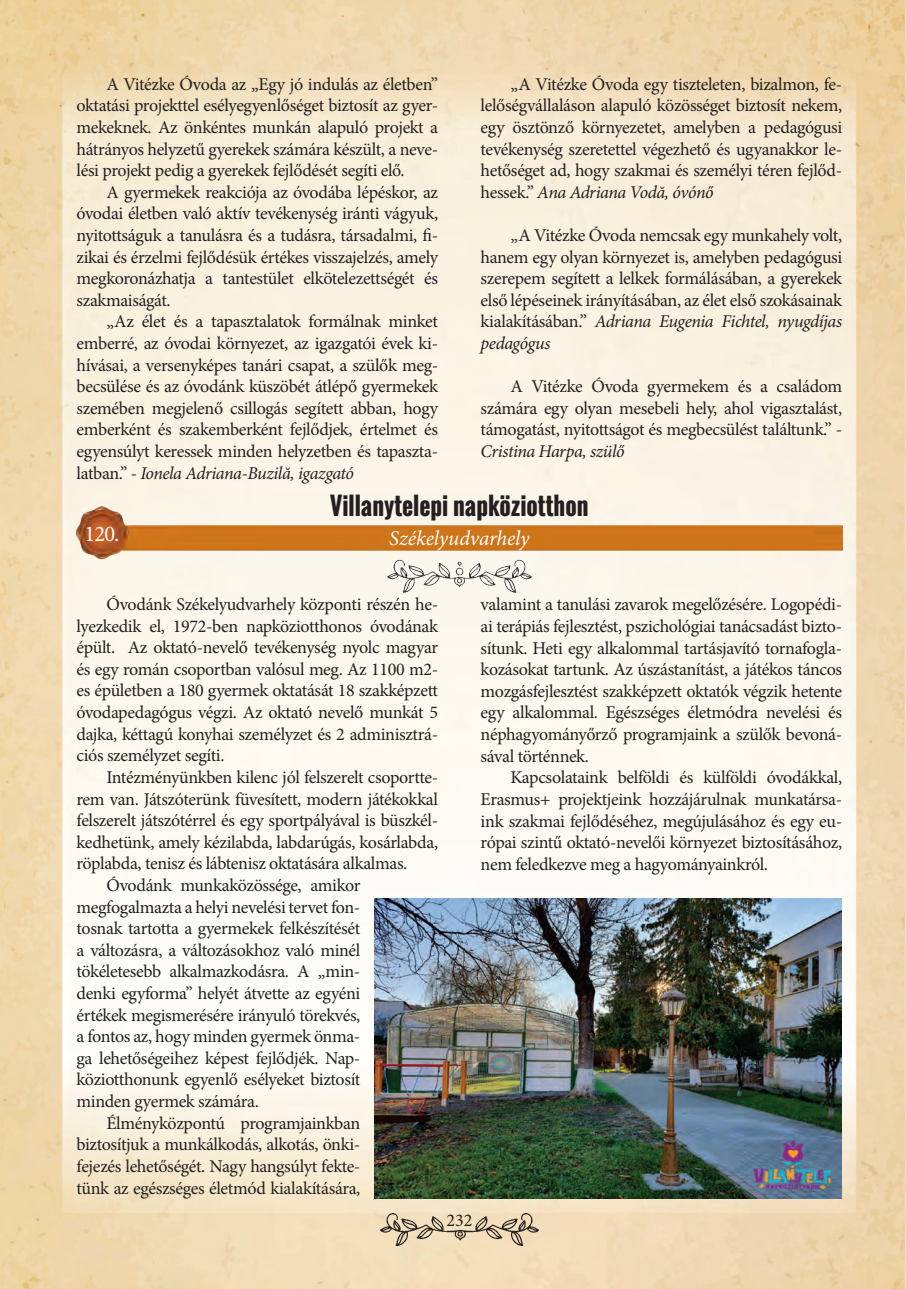
<style>
.page{position:relative;width:906px;height:1289px;background:#fff}
.page>*{position:absolute;margin:0;border:0;box-sizing:border-box;transform-origin:0 0}
.cim{font:700 24px "Oswald";color:#231f20}
.szam{font:22.5px "Minion Pro";color:#fff}
.t1{font:italic 21px "Minion Pro";letter-spacing:-.01em;color:#fff}
.szoveg{font:18px/21.6px "Minion Pro";letter-spacing:-.02em;color:#231f20;text-align:justify}
.s1{font-style:italic}
</style>
<div class="page">
<img style="left:0;top:0;width:906px;height:1288px">
<img style="left:380px;top:1212px;width:158px;height:33px">
<img style="left:77px;top:507px;width:765px;height:85px">
<img style="left:375px;top:898px;width:466px;height:300px">
<p class="szoveg" style="left:77px;top:73px;width:363px;text-indent:30px">A Vitézke Óvoda az „Egy jó indulás az életben” oktatási projekttel esélyegyenlőséget biztosít az gyer&shy;mekeknek. Az önkéntes munkán alapuló projekt a hátrányos helyzetű gyerekek számára készült, a neve&shy;lési projekt pedig a gyerekek fejlődését segíti elő.</p>
<p class="szoveg" style="left:77px;top:181px;width:363px;text-indent:30px">A gyermekek reakciója az óvodába lépéskor, az óvodai életben való aktív tevékenység iránti vágyuk, nyitottságuk a tanulásra és a tudásra, társadalmi, fi&shy;zikai és érzelmi fejlődésük értékes visszajelzés, amely megkoronázhatja a tantestület elkötelezettségét és szakmaiságát.</p>
<p class="szoveg" style="left:77px;top:311px;width:363px;text-indent:30px">„Az élet és a tapasztalatok formálnak minket emberré, az óvodai környezet, az igazgatói évek ki&shy;hívásai, a versenyképes tanári csapat, a szülők meg&shy;becsülése és az óvodánk küszöbét átlépő gyermekek szemében megjelenő csillogás segített abban, hogy emberként és szakemberként fejlődjek, értelmet és egyensúlyt keressek minden helyzetben és tapaszta&shy;latban.” - <span class="s1">Ionela Adriana-Buzilă, igazgató</span></p>
<p class="szoveg" style="left:480px;top:73px;width:363px;text-indent:30px">„A Vitézke Óvoda egy tiszteleten, bizalmon, fe&shy;lelőségvállaláson alapuló közösséget biztosít nekem, egy ösztönző környezetet, amelyben a pedagógusi tevékenység szeretettel végezhető és ugyanakkor le&shy;hetőséget ad, hogy szakmai és személyi téren fejlőd&shy;hessek.” <span class="s1">Ana Adriana Vodă, óvónő</span></p>
<p class="szoveg" style="left:480px;top:224px;width:363px;text-indent:30px">„A Vitézke Óvoda nemcsak egy munkahely volt, hanem egy olyan környezet is, amelyben pedagógusi szerepem segített a lelkek formálásában, a gyerekek első lépéseinek irányításában, az élet első szokásainak kialakításában.” <span class="s1">Adriana Eugenia Fichtel, nyugdíjas pedagógus</span></p>
<p class="szoveg" style="left:480px;top:376px;width:363px;text-indent:30px">A Vitézke Óvoda gyermekem és a családom számára egy olyan mesebeli hely, ahol vigasztalást, támogatást, nyitottságot és megbecsülést találtunk.” - <span class="s1">Cristina Harpa, szülő</span></p>
<p class="cim" style="left:330px;top:488px;width:260px">Villanytelepi napköziotthon</p>
<p class="szam" style="left:85px;top:519px;width:36px">120.</p>
<p class="t1" style="left:389px;top:524px;width:142px">Székelyudvarhely</p>
<p class="szoveg" style="left:77px;top:593px;width:363px;text-indent:30px">Óvodánk Székelyudvarhely központi részén he&shy;lyezkedik el, 1972-ben napköziotthonos óvodának épült. Az oktató-nevelő tevékenység nyolc magyar és egy román csoportban valósul meg. Az 1100 m2- es épületben a 180 gyermek oktatását 18 szakképzett óvodapedagógus végzi. Az oktató nevelő munkát 5 dajka, kéttagú konyhai személyzet és 2 adminisztrá&shy;ciós személyzet segíti.</p>
<p class="szoveg" style="left:77px;top:766px;width:363px;text-indent:30px">Intézményünkben kilenc jól felszerelt csoportte&shy;rem van. Játszóterünk füvesített, modern játékokkal felszerelt játszótérrel és egy sportpályával is büszkél&shy;kedhetünk, amely kézilabda, labdarúgás, kosárlabda, röplabda, tenisz és lábtenisz oktatására alkalmas.</p>
<p class="szoveg" style="left:77px;top:874px;width:285px;text-indent:30px">Óvodánk munkaközössége, amikor megfogalmazta a helyi nevelési tervet fon&shy;tosnak tartotta a gyermekek felkészítését a változásra, a változásokhoz való minél tökéletesebb alkalmazkodásra. A „min&shy;denki egyforma” helyét átvette az egyéni értékek megismerésére irányuló törekvés, a fontos az, hogy minden gyermek önma&shy;ga lehetőségeihez képest fejlődjék. Nap&shy;köziotthonunk egyenlő esélyeket biztosít minden gyermek számára.</p>
<p class="szoveg" style="left:77px;top:1112px;width:285px;text-indent:30px">Élményközpontú programjainkban biztosítjuk a munkálkodás, alkotás, önki&shy;fejezés lehetőségét. Nagy hangsúlyt fekte&shy;tünk az egészséges életmód kialakítására,</p>
<p class="szoveg" style="left:446px;top:1209px;width:27px">232</p>
<p class="szoveg" style="left:480px;top:594px;width:363px">valamint a tanulási zavarok megelőzésére. Logopédi&shy;ai terápiás fejlesztést, pszichológiai tanácsadást bizto&shy;sítunk. Heti egy alkalommal tartásjavító tornafogla&shy;kozásokat tartunk. Az úszástanítást, a játékos táncos mozgásfejlesztést szakképzett oktatók végzik hetente egy alkalommal. Egészséges életmódra nevelési és néphagyományőrző programjaink a szülők bevoná&shy;sával történnek.</p>
<p class="szoveg" style="left:480px;top:766px;width:363px;text-indent:30px">Kapcsolataink belföldi és külföldi óvodákkal, Erasmus+ projektjeink hozzájárulnak munkatársa&shy;ink szakmai fejlődéséhez, megújulásához és egy eu&shy;rópai szintű oktató-nevelői környezet biztosításához, nem feledkezve meg a hagyományainkról.</p>
</div>
